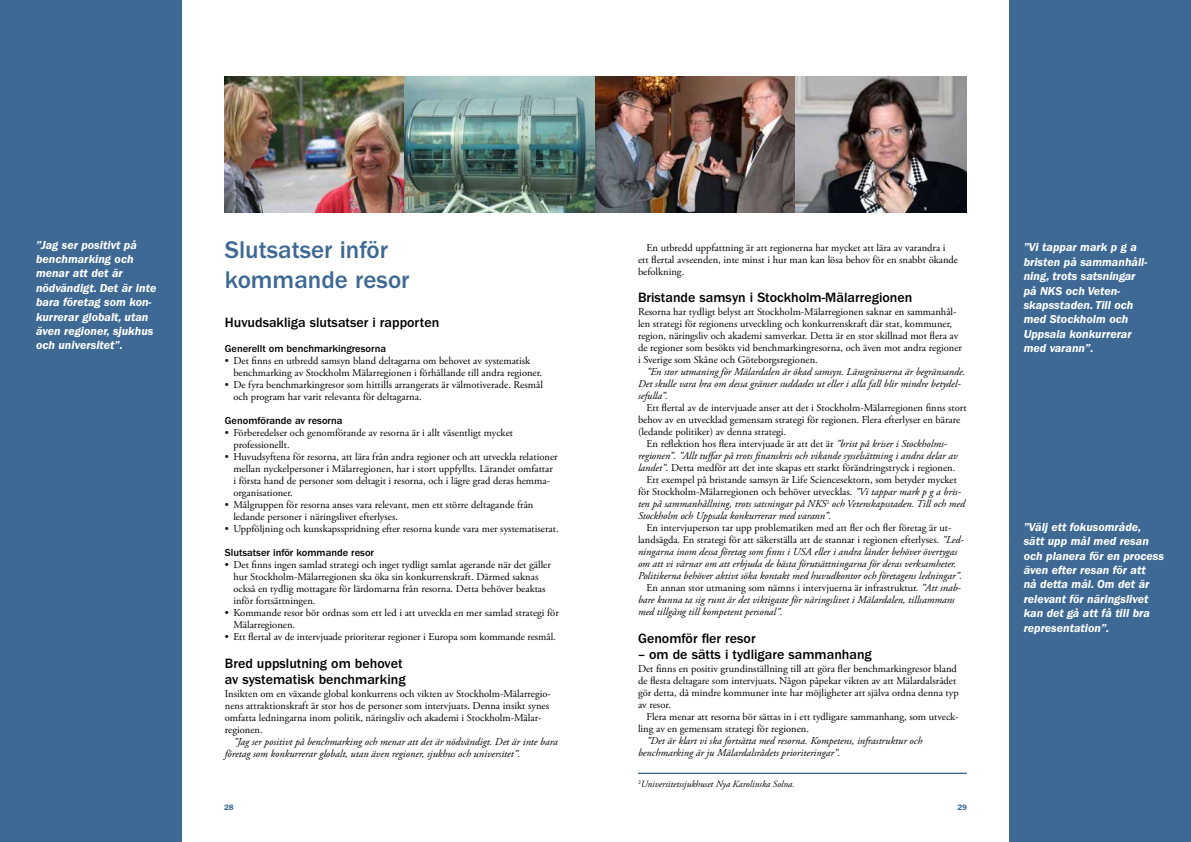
<style>
.page{position:relative;width:1191px;height:842px;background:#fff}
.page>*{position:absolute;margin:0;border:0;box-sizing:border-box;transform-origin:0 0}
.t1{font:500 25px/30px "ITC Franklin Gothic Std";color:#3e6994}
.t2{font:500 14px/16.8px "ITC Franklin Gothic Std";color:#000}
.t3{font:italic 600 12px/14.4px "ITC Franklin Gothic Std";color:#fff}
.t4{font:10.5px/12px "Adobe Garamond Pro";color:#000}
.t5{font:italic 10.5px/12px "Adobe Garamond Pro";color:#000}
.t6{font:500 10.5px "ITC Franklin Gothic Std";color:#000}
.t7{font:italic 9.5px "Adobe Garamond Pro";color:#000}
.t8{font:600 8px "ITC Franklin Gothic Std";color:#3e6994}
.s1{font-style:italic}
.s2{font-style:normal}
</style>
<div class="page">
<div style="left:0;top:0;width:181px;height:842px;background:#3e6994"></div>
<div style="left:1009px;top:0;width:182px;height:842px;background:#3e6994"></div>
<img style="left:224px;top:77px;width:743px;height:136px">
<hr style="left:638px;top:773px;width:328px;height:1px;background:#003466">
<p class="t3" style="left:36px;top:237px;width:122px">”Jag ser positivt på benchmarking och menar att det är nödvändigt. Det är inte bara företag som kon&shy;kurrerar globalt, utan även regioner, sjukhus och universitet”.</p>
<p class="t4" style="left:638px;top:242px;width:321px;text-indent:9px">En utbredd uppfattning är att regionerna har mycket att lära av varandra i ett flertal avseenden, inte minst i hur man kan lösa behov för en snabbt ökande befolkning.</p>
<h1 class="t1" style="left:225px;top:235px;width:186px">Slutsatser inför kommande resor</h1>
<h2 class="t2" style="left:225px;top:314px;width:216px">Huvudsakliga slutsatser i rapporten</h2>
<p class="t6" style="left:225px;top:342px;width:163px">Generellt om benchmarkingresorna</p>
<p class="t4" style="left:233px;top:355px;width:310px;text-indent:-9px">• Det finns en utbredd samsyn bland deltagarna om behovet av systematisk benchmarking av Stockholm Mälarregionen i förhållande till andra regioner.</p>
<p class="t4" style="left:233px;top:379px;width:311px;text-indent:-9px">• De fyra benchmarkingresor som hittills arrangerats är välmotiverade. Resmål och program har varit relevanta för deltagarna.</p>
<p class="t6" style="left:225px;top:414px;width:119px">Genomförande av resorna</p>
<p class="t4" style="left:233px;top:427px;width:281px;text-indent:-9px">• Förberedelser och genomförande av resorna är i allt väsentligt mycket professionellt.</p>
<p class="t4" style="left:233px;top:451px;width:326px;text-indent:-9px">• Huvudsyftena för resorna, att lära från andra regioner och att utveckla relationer mellan nyckelpersoner i Mälarregionen, har i stort uppfyllts. Lärandet omfattar i första hand de personer som deltagit i resorna, och i lägre grad deras hemma&shy;organisationer.</p>
<p class="t4" style="left:233px;top:499px;width:301px;text-indent:-9px">• Målgruppen för resorna anses vara relevant, men ett större deltagande från ledande personer i näringslivet efterlyses.</p>
<p class="t4" style="left:225px;top:523px;width:335px">• Uppföljning och kunskapsspridning efter resorna kunde vara mer systematiserat.</p>
<p class="t6" style="left:225px;top:546px;width:151px">Slutsatser inför kommande resor</p>
<p class="t4" style="left:233px;top:559px;width:319px;text-indent:-9px">• Det finns ingen samlad strategi och inget tydligt samlat agerande när det gäller hur Stockholm-Mälarregionen ska öka sin konkurrenskraft. Därmed saknas också en tydlig mottagare för lärdomarna från resorna. Detta behöver beaktas inför fortsättningen.</p>
<p class="t4" style="left:233px;top:607px;width:327px;text-indent:-9px">• Kommande resor bör ordnas som ett led i att utveckla en mer samlad strategi för<br>Mälarregionen.</p>
<p class="t4" style="left:225px;top:631px;width:332px">• Ett flertal av de intervjuade prioriterar regioner i Europa som kommande resmål.</p>
<h2 class="t2" style="left:225px;top:655px;width:182px">Bred uppslutning om behovet av systematisk benchmarking</h2>
<p class="t4" style="left:225px;top:688px;width:327px">Insikten om en växande global konkurrens och vikten av Stockholm-Mälarregio&shy;nens attraktionskraft är stor hos de personer som intervjuats. Denna insikt synes omfatta ledningarna inom politik, näringsliv och akademi i Stockholm-Mälar&shy;regionen.</p>
<p class="t5" style="left:225px;top:736px;width:334px;text-indent:9px">”Jag ser positivt på benchmarking och menar att det är nödvändigt. Det är inte bara företag som konkurrerar globalt, utan även regioner, sjukhus och universitet”.</p>
<h2 class="t2" style="left:638px;top:289px;width:276px">Bristande samsyn i Stockholm-Mälarregionen</h2>
<p class="t4" style="left:638px;top:306px;width:325px">Resorna har tydligt belyst att Stockholm-Mälarregionen saknar en sammanhål&shy;len strategi för regionens utveckling och konkurrenskraft där stat, kommuner, region, näringsliv och akademi samverkar. Detta är en stor skillnad mot flera av de regioner som besökts vid benchmarkingresorna, och även mot andra regioner i Sverige som Skåne och Göteborgsregionen.</p>
<p class="t5" style="left:638px;top:366px;width:329px;text-indent:9px">”En stor utmaning för Mälardalen är ökad samsyn. Länsgränserna är begränsande.<br>Det skulle vara bra om dessa gränser suddades ut eller i alla fall blir mindre betydel&shy;sefulla”.</p>
<p class="t4" style="left:646px;top:402px;width:322px">Ett flertal av de intervjuade anser att det i Stockholm-Mälarregionen finns stort</p>
<p class="t4" style="left:638px;top:414px;width:324px">behov av en utvecklad gemensam strategi för regionen. Flera efterlyser en bärare</p>
<p class="t4" style="left:638px;top:426px;width:150px">(ledande politiker) av denna strategi.</p>
<p class="t4" style="left:646px;top:438px;width:302px">En reflektion hos flera intervjuade är att det är <span class="s1">”brist på kriser i Stockholms-</span></p>
<p class="t5" style="left:638px;top:450px;width:321px">regionen”<span class="s2">.</span> ”Allt tuffar på trots finanskris och vikande sysselsättning i andra delar av</p>
<p class="t4" style="left:638px;top:462px;width:319px"><span class="s1">landet”</span>. Detta medför att det inte skapas ett starkt förändringstryck i regionen.</p>
<p class="t4" style="left:646px;top:474px;width:312px">Ett exempel på bristande samsyn är Life Sciencesektorn, som betyder mycket</p>
<p class="t4" style="left:638px;top:486px;width:324px">för Stockholm-Mälarregionen och behöver utvecklas. <span class="s1">”Vi tappar mark p g a bris-</span></p>
<p class="t5" style="left:638px;top:498px;width:329px">ten på sammanhållning, trots satsningar på NKS<sup>2</sup> och Vetenskapsstaden. Till och med</p>
<p class="t5" style="left:638px;top:510px;width:194px">Stockholm och Uppsala konkurrerar med varann”.</p>
<p class="t4" style="left:646px;top:522px;width:306px">En intervjuperson tar upp problematiken med att fler och fler företag är ut-</p>
<p class="t4" style="left:638px;top:534px;width:327px">landsägda. En strategi för att säkerställa att de stannar i regionen efterlyses. <span class="s1">”Led-</span></p>
<p class="t5" style="left:638px;top:546px;width:321px">ningarna inom dessa företag som finns i USA eller i andra länder behöver övertygas</p>
<p class="t5" style="left:638px;top:558px;width:320px">om att vi värnar om att erbjuda de bästa förutsättningarna för deras verksamheter.</p>
<p class="t5" style="left:638px;top:570px;width:326px">Politikerna behöver aktivt söka kontakt med huvudkontor och företagens ledningar”.</p>
<p class="t4" style="left:646px;top:582px;width:316px">En annan stor utmaning som nämns i intervjuerna är infrastruktur. <span class="s1">”Att snab-</span></p>
<p class="t5" style="left:638px;top:594px;width:318px">bare kunna ta sig runt är det viktigaste för näringslivet i Mälardalen, tillsammans</p>
<p class="t5" style="left:638px;top:606px;width:146px">med tillgång till kompetent personal”.</p>
<h2 class="t2" style="left:638px;top:630px;width:119px">Genomför fler resor</h2>
<h2 class="t2" style="left:638px;top:646px;width:235px">– om de sätts i tydligare sammanhang</h2>
<p class="t4" style="left:638px;top:663px;width:322px">Det finns en positiv grundinställning till att göra fler benchmarkingresor bland de flesta deltagare som intervjuats. Någon påpekar vikten av att Mälardalsrådet gör detta, då mindre kommuner inte har möjligheter att själva ordna denna typ av resor.</p>
<p class="t4" style="left:638px;top:711px;width:322px;text-indent:9px">Flera menar att resorna bör sättas in i ett tydligare sammanhang, som utveck&shy;ling av en gemensam strategi för regionen.</p>
<p class="t5" style="left:638px;top:735px;width:286px;text-indent:9px">”Det är klart vi ska fortsätta med resorna. Kompetens, infrastruktur och benchmarking är ju Mälardalsrådets prioriteringar”.</p>
<p class="t7" style="left:638px;top:778px;width:158px"><sup>2</sup>Universitetssjukhuset Nya Karolinska Solna.</p>
<p class="t8" style="left:224px;top:803px;width:11px">28</p>
<p class="t8" style="left:957px;top:803px;width:11px">29</p>
<p class="t3" style="left:1023px;top:240px;width:125px">”Vi tappar mark p g a bristen på sammanhåll&shy;ning, trots satsningar på NKS och Veten&shy;skapsstaden. Till och med Stockholm och<br>Uppsala konkurrerar med varann”.</p>
<p class="t3" style="left:1023px;top:520px;width:142px">”Välj ett fokusområde, sätt upp mål med resan och planera för en process även efter resan för att<br>nå detta mål. Om det är relevant för näringslivet kan det gå att få till bra representation”.</p>
</div>
